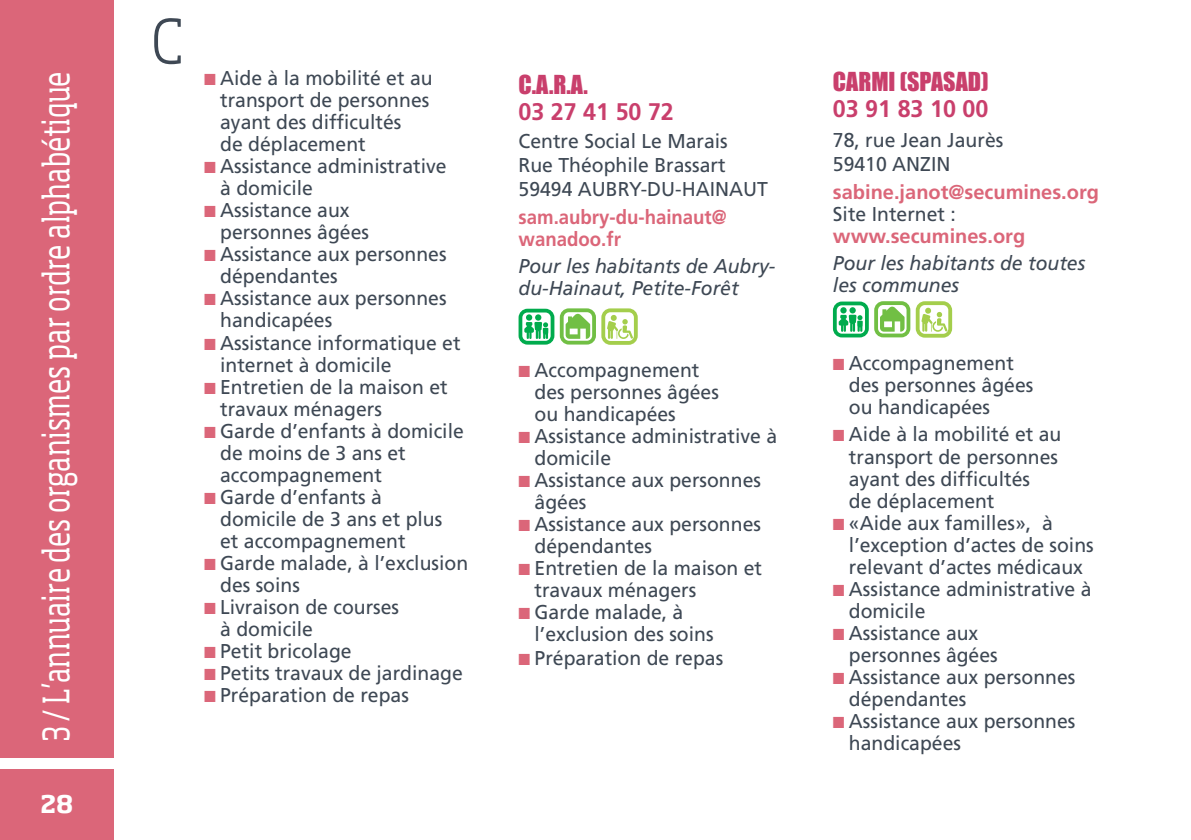
<style>
.page{position:relative;width:1191px;height:840px;background:#fff}
.page>*{position:absolute;margin:0;border:0;box-sizing:border-box;transform-origin:0 0}
.t1{font:300 60px "Soho Std";color:#3e4854;scale:.95 1}
.t2{font:36px "Soho Std";letter-spacing:.005em;color:#fff;scale:.74 1}
.t3{font:24px "Impact";color:#c93f6c}
.t4{font:700 24px "Frutiger";color:#c93f6c}
.t5{font:700 24px "Soho Std";color:#fff}
.t6{font:20px/22px "Frutiger";color:#3e4854}
.t7{font:italic 20px/22px "Frutiger";color:#3e4854}
.t8{font:700 20px/22px "Frutiger";color:#db6679}
.t9{font:700 20px/22px "Frutiger";color:#db6679;scale:.93 1}
.s1{color:#db6679}
.s2{font-weight:400;color:#3e4854}
</style>
<div class="page">
<div style="left:0;top:0;width:113px;height:757px;background:#db6679"></div>
<div style="left:0;top:768px;width:114px;height:71px;background:#db6679"></div>
<svg style="left:518px;top:308px;width:36px;height:36px"></svg>
<svg style="left:560px;top:308px;width:78px;height:36px"></svg>
<svg style="left:833px;top:301px;width:35px;height:36px"></svg>
<svg style="left:874px;top:301px;width:78px;height:36px"></svg>
<p class="t1" style="left:151px;top:4px;width:35px">C</p>
<p class="t2" style="left:34px;top:741px;width:907px;rotate:-90deg">3 / L’annuaire des organismes par ordre alphabétique</p>
<p class="t6" style="left:220px;top:67px;width:214px;text-indent:-16px"><span class="s1">■</span> Aide à la mobilité et au transport de personnes ayant des difficultés<br>de déplacement</p>
<p class="t6" style="left:220px;top:155px;width:228px;text-indent:-16px"><span class="s1">■</span> Assistance administrative à domicile</p>
<p class="t6" style="left:220px;top:199px;width:150px;text-indent:-16px"><span class="s1">■</span> Assistance aux personnes âgées</p>
<p class="t6" style="left:220px;top:243px;width:228px;text-indent:-16px"><span class="s1">■</span> Assistance aux personnes dépendantes</p>
<p class="t6" style="left:220px;top:287px;width:228px;text-indent:-16px"><span class="s1">■</span> Assistance aux personnes handicapées</p>
<p class="t6" style="left:220px;top:331px;width:242px;text-indent:-16px"><span class="s1">■</span> Assistance informatique et internet à domicile</p>
<p class="t6" style="left:220px;top:375px;width:229px;text-indent:-16px"><span class="s1">■</span> Entretien de la maison et travaux ménagers</p>
<p class="t6" style="left:220px;top:419px;width:245px;text-indent:-16px"><span class="s1">■</span> Garde d’enfants à domicile de moins de 3 ans et accompagnement</p>
<p class="t6" style="left:220px;top:485px;width:224px;text-indent:-16px"><span class="s1">■</span> Garde d’enfants à domicile de 3 ans et plus et accompagnement</p>
<p class="t6" style="left:220px;top:551px;width:249px;text-indent:-16px"><span class="s1">■</span> Garde malade, à l’exclusion des soins</p>
<p class="t6" style="left:220px;top:595px;width:180px;text-indent:-16px"><span class="s1">■</span> Livraison de courses à domicile</p>
<p class="t6" style="left:204px;top:639px;width:149px"><span class="s1">■</span> Petit bricolage</p>
<p class="t6" style="left:204px;top:661px;width:260px"><span class="s1">■</span> Petits travaux de jardinage</p>
<p class="t6" style="left:204px;top:683px;width:206px"><span class="s1">■</span> Préparation de repas</p>
<p class="t5" style="left:40px;top:788px;width:34px">28</p>
<p class="t3" style="left:518px;top:66px;width:71px">C.A.R.A.</p>
<p class="t4" style="left:518px;top:98px;width:157px">03 27 41 50 72</p>
<p class="t6" style="left:518px;top:130px;width:211px">Centre Social Le Marais</p>
<p class="t6" style="left:518px;top:154px;width:208px">Rue Théophile Brassart</p>
<p class="t6" style="left:518px;top:178px;width:251px">59494 AUBRY-DU-HAINAUT</p>
<p class="t9" style="left:518px;top:206px;width:225px">sam.aubry-du-hainaut@ wanadoo.fr</p>
<p class="t7" style="left:518px;top:255px;width:258px">Pour les habitants de Aubry&shy;du-Hainaut, Petite-Forêt</p>
<p class="t6" style="left:534px;top:359px;width:186px;text-indent:-16px"><span class="s1">■</span> Accompagnement des personnes âgées ou handicapées</p>
<p class="t6" style="left:534px;top:425px;width:244px;text-indent:-16px"><span class="s1">■</span> Assistance administrative à domicile</p>
<p class="t6" style="left:534px;top:469px;width:228px;text-indent:-16px"><span class="s1">■</span> Assistance aux personnes âgées</p>
<p class="t6" style="left:534px;top:513px;width:228px;text-indent:-16px"><span class="s1">■</span> Assistance aux personnes dépendantes</p>
<p class="t6" style="left:534px;top:557px;width:229px;text-indent:-16px"><span class="s1">■</span> Entretien de la maison et travaux ménagers</p>
<p class="t6" style="left:534px;top:601px;width:180px;text-indent:-16px"><span class="s1">■</span> Garde malade, à l’exclusion des soins</p>
<p class="t6" style="left:518px;top:647px;width:206px"><span class="s1">■</span> Préparation de repas</p>
<p class="t3" style="left:833px;top:63px;width:157px">CARMI (SPASAD)</p>
<p class="t4" style="left:833px;top:95px;width:157px">03 91 83 10 00</p>
<p class="t6" style="left:833px;top:128px;width:172px;line-height:24px">78, rue Jean Jaurès<br>59410 ANZIN</p>
<p class="t8" style="left:833px;top:180px;width:268px">sabine.janot@secumines.org<br><span class="s2">Site Internet : </span>www.secumines.org</p>
<p class="t7" style="left:833px;top:252px;width:254px">Pour les habitants de toutes les communes</p>
<p class="t6" style="left:849px;top:351px;width:186px;text-indent:-16px"><span class="s1">■</span> Accompagnement des personnes âgées ou handicapées</p>
<p class="t6" style="left:849px;top:423px;width:214px;text-indent:-16px"><span class="s1">■</span> Aide à la mobilité et au transport de personnes ayant des difficultés<br>de déplacement</p>
<p class="t6" style="left:849px;top:511px;width:246px;text-indent:-16px"><span class="s1">■</span> «Aide aux familles», à l’exception d’actes de soins relevant d’actes médicaux</p>
<p class="t6" style="left:849px;top:577px;width:244px;text-indent:-16px"><span class="s1">■</span> Assistance administrative à domicile</p>
<p class="t6" style="left:849px;top:621px;width:150px;text-indent:-16px"><span class="s1">■</span> Assistance aux personnes âgées</p>
<p class="t6" style="left:849px;top:665px;width:228px;text-indent:-16px"><span class="s1">■</span> Assistance aux personnes dépendantes</p>
<p class="t6" style="left:849px;top:709px;width:228px;text-indent:-16px"><span class="s1">■</span> Assistance aux personnes handicapées</p>
</div>
